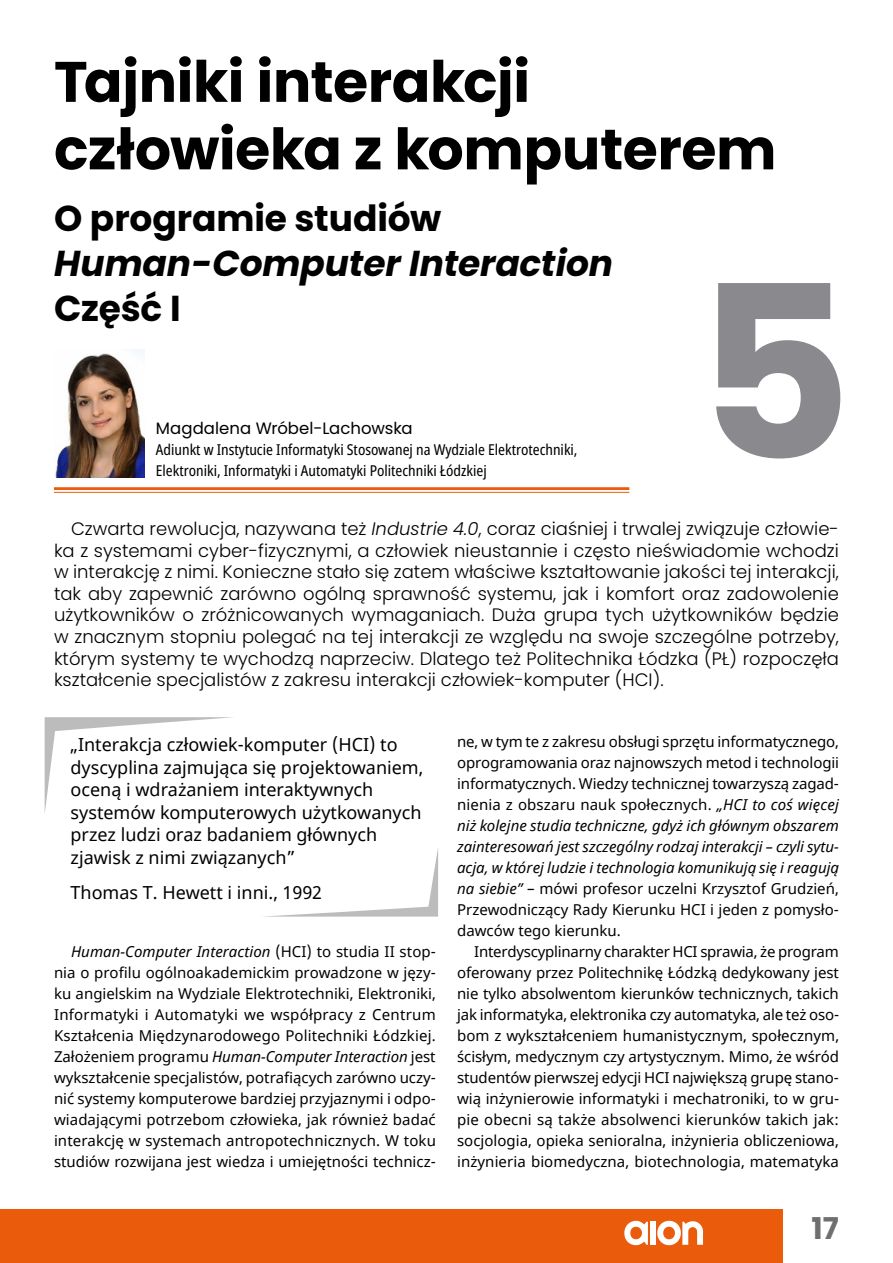
<style>
.page{position:relative;width:893px;height:1263px;background:#fff}
.page>*{position:absolute;margin:0;border:0;box-sizing:border-box;transform-origin:0 0}
.t1{font:700 240px "Poppins";color:#8a898e}
.t2{font:700 57px/67.5px "Poppins";letter-spacing:-.01em;color:#000}
.t3{font:italic 700 36px "Poppins";letter-spacing:-.005em;color:#000}
.t4{font:700 36px "Poppins";letter-spacing:-.005em;color:#000}
.t5{font:700 30px "Poppins";color:#706f6f}
.t6{font:300 18px/21.6px "Poppins";color:#000;text-align:justify}
.t7{font:18px/22.5px "Noto Sans";color:#000}
.t8{font:16.5px "Poppins";letter-spacing:.005em;color:#000}
.t9{font:15px/21px "Noto Sans";color:#000;text-align:justify}
.t10{font:condensed 15px "Noto Sans";color:#000}
.s1{font-style:italic}
</style>
<div class="page">
<div style="left:0;top:1209px;width:782px;height:54px;background:#ea5b0b"></div>
<svg style="left:624px;top:1221px;width:24px;height:24px"></svg>
<div style="left:650px;top:1222px;width:6px;height:23px;background:#fff"></div>
<svg style="left:657px;top:1221px;width:46px;height:24px"></svg>
<img style="left:55px;top:349px;width:90px;height:128px">
<hr style="left:54px;top:487px;width:575px;height:3px;background:#ea5b0b">
<hr style="left:54px;top:492px;width:575px;height:1px;background:#ea5b0b">
<svg style="left:45px;top:717px;width:188px;height:94px"></svg>
<svg style="left:274px;top:848px;width:164px;height:68px"></svg>
<h2 class="t2" style="left:54px;top:48px;width:724px">Tajniki interakcji człowieka z komputerem</h2>
<h3 class="t4" style="left:54px;top:198px;width:389px">O programie studiów</h3>
<h3 class="t3" style="left:54px;top:243px;width:561px">Human-Computer Interaction</h3>
<h3 class="t4" style="left:54px;top:288px;width:128px">Część I</h3>
<h1 class="t1" style="left:696px;top:235px;width:157px">5</h1>
<p class="t8" style="left:156px;top:419px;width:258px">Magdalena Wróbel-Lachowska</p>
<p class="t10" style="left:156px;top:439px;width:423px">Adiunkt w Instytucie Informatyki Stosowanej na Wydziale Elektrotechniki,</p>
<p class="t10" style="left:156px;top:460px;width:332px">Elektroniki, Informatyki i Automatyki Politechniki Łódzkiej</p>
<p class="t6" style="left:71px;top:518px;width:769px">Czwarta rewolucja, nazywana też <span class="s1">Industrie 4.0</span>, coraz ciaśniej i trwalej związuje człowie-</p>
<p class="t6" style="left:54px;top:539px;width:786px">ka z systemami cyber-fizycznymi, a człowiek nieustannie i często nieświadomie wchodzi w interakcję z nimi. Konieczne stało się zatem właściwe kształtowanie jakości tej interakcji, tak aby zapewnić zarówno ogólną sprawność systemu, jak i komfort oraz zadowolenie użytkowników o zróżnicowanych wymaganiach. Duża grupa tych użytkowników będzie w znacznym stopniu polegać na tej interakcji ze względu na swoje szczególne potrzeby, którym systemy te wychodzą naprzeciw. Dlatego też Politechnika Łódzka (PŁ) rozpoczęła kształcenie specjalistów z zakresu interakcji człowiek-komputer (HCI).</p>
<p class="t7" style="left:71px;top:734px;width:354px">„Interakcja człowiek-komputer (HCI) to dyscyplina zajmująca się projektowaniem, oceną i wdrażaniem interaktywnych systemów komputerowych użytkowanych przez ludzi oraz badaniem głównych zjawisk z nimi związanych”</p>
<p class="t7" style="left:71px;top:882px;width:253px">Thomas T. Hewett i inni., 1992</p>
<p class="t9" style="left:54px;top:942px;width:383px;text-indent:17px"><span class="s1">Human-Computer Interaction</span> (HCI) to studia II stop&shy;nia o profilu ogólnoakademickim prowadzone w języ&shy;ku angielskim na Wydziale Elektrotechniki, Elektroniki, Informatyki i Automatyki we współpracy z Centrum Kształcenia Międzynarodowego Politechniki Łódzkiej.<br>Założeniem programu <span class="s1">Human-Computer Interaction</span> jest wykształcenie specjalistów, potrafiących zarówno uczy&shy;nić systemy komputerowe bardziej przyjaznymi i odpo&shy;wiadającymi potrzebom człowieka, jak również badać interakcję w systemach antropotechnicznych. W toku studiów rozwijana jest wiedza i umiejętności technicz-</p>
<p class="t9" style="left:457px;top:732px;width:383px">ne, w tym te z zakresu obsługi sprzętu informatycznego, oprogramowania oraz najnowszych metod i technologii informatycznych. Wiedzy technicznej towarzyszą zagad&shy;nienia z obszaru nauk społecznych. <span class="s1">„HCI to coś więcej niż kolejne studia techniczne, gdyż ich głównym obszarem zainteresowań jest szczególny rodzaj interakcji – czyli sytu&shy;acja, w której ludzie i technologia komunikują się i reagują na siebie”</span> – mówi profesor uczelni Krzysztof Grudzień, Przewodniczący Rady Kierunku HCI i jeden z pomysło&shy;dawców tego kierunku.</p>
<p class="t9" style="left:457px;top:942px;width:383px;text-indent:17px">Interdyscyplinarny charakter HCI sprawia, że program oferowany przez Politechnikę Łódzką dedykowany jest nie tylko absolwentom kierunków technicznych, takich jak informatyka, elektronika czy automatyka, ale też oso&shy;bom z wykształceniem humanistycznym, społecznym, ścisłym, medycznym czy artystycznym. Mimo, że wśród studentów pierwszej edycji HCI największą grupę stano&shy;wią inżynierowie informatyki i mechatroniki, to w gru&shy;pie obecni są także absolwenci kierunków takich jak: socjologia, opieka senioralna, inżynieria obliczeniowa, inżynieria biomedyczna, biotechnologia, matematyka</p>
<h3 class="t5" style="left:812px;top:1211px;width:29px">17</h3>
</div>
